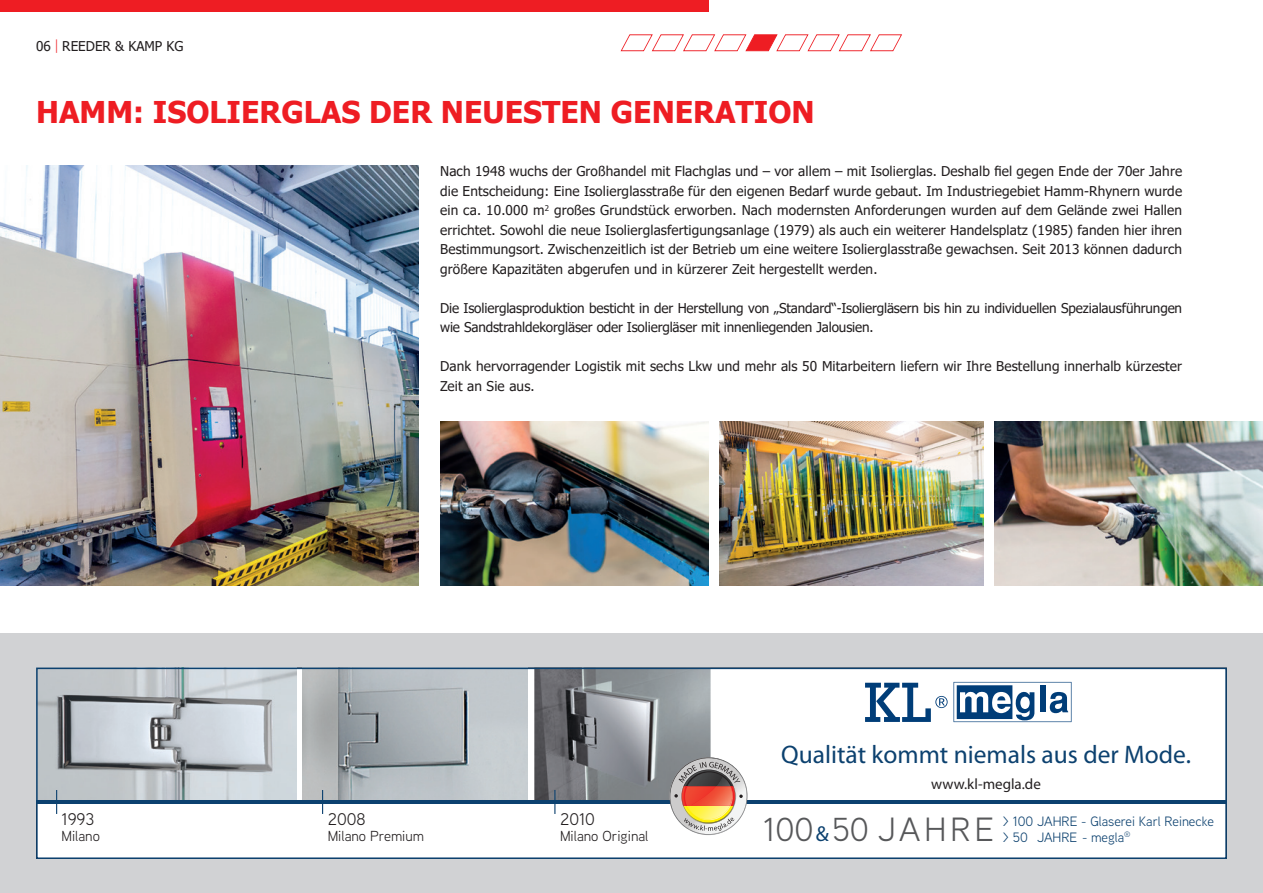
<style>
.page{position:relative;width:1263px;height:893px;background:#fff}
.page>*{position:absolute;margin:0;border:0;box-sizing:border-box;transform-origin:0 0}
.t1{font:33.15px "Aaux Next";color:#57585a}
.t2{font:700 30px "Tahoma";color:#ee1d23}
.t3{font:25.5px "Myriad Pro";color:#0c416f}
.t4{font:21.6px "Myriad Pro";color:#0c416f}
.t5{font:16.95px "Aaux Next";color:#231f20}
.t6{font:15px "Myriad Pro";color:#231f20}
.t7{font:14.55px "Aaux Next";color:#231f20}
.t8{font:13.5px/19.5px "Tahoma";letter-spacing:-.01em;color:#231f20;text-align:justify}
.t9{font:13.5px/19.5px "Tahoma";letter-spacing:.01em;color:#231f20}
.t10{font:13.5px/15.6px "Aaux Next";color:#0c416f}
.s1{font-family:"Helvetica Neue LT Std";font-weight:300;color:#ee1d23}
.s2{font-size:33.6px}
</style>
<div class="page">
<div style="left:0;top:634px;width:1263px;height:259px;background:#d1d2d4"></div>
<div style="left:36px;top:668px;width:1191px;height:191px;background:#fff"></div>
<img style="left:534px;top:671px;width:177px;height:129px">
<img style="left:303px;top:671px;width:225px;height:129px">
<img style="left:39px;top:671px;width:257px;height:129px">
<svg style="left:865px;top:682px;width:206px;height:40px"></svg>
<hr style="left:36px;top:800px;width:1191px;height:3px;background:#0c416f">
<img style="left:692px;top:757px;width:19px;height:1px">
<img style="left:669px;top:761px;width:1px;height:39px">
<svg style="left:670px;top:758px;width:77px;height:77px"></svg>
<svg style="left:56px;top:790px;width:1px;height:24px"></svg>
<svg style="left:322px;top:790px;width:1px;height:24px"></svg>
<svg style="left:554px;top:790px;width:1px;height:24px"></svg>
<div style="left:36px;top:668px;width:1191px;height:191px;border:2px solid #0c416f"></div>
<div style="left:0;top:0;width:709px;height:11px;background:#ee1d23"></div>
<svg style="left:620px;top:34px;width:282px;height:17px"></svg>
<img style="left:0;top:166px;width:419px;height:420px">
<img style="left:440px;top:421px;width:269px;height:165px">
<img style="left:994px;top:421px;width:269px;height:165px">
<img style="left:719px;top:421px;width:265px;height:165px">
<p class="t8" style="left:36px;top:37px;width:149px">06 <span class="s1">|</span> REEDER &amp; KAMP KG</p>
<p class="t2" style="left:36px;top:91px;width:780px">HAMM: ISOLIERGLAS DER NEUESTEN GENERATION</p>
<p class="t8" style="left:440px;top:162px;width:743px">Nach 1948 wuchs der Großhandel mit Flachglas und – vor allem – mit Isolierglas. Deshalb fiel gegen Ende der 70er Jahre die Entscheidung: Eine Isolierglasstraße für den eigenen Bedarf wurde gebaut. Im Industriegebiet Hamm-Rhynern wurde ein ca. 10.000 m<sup>2</sup> großes Grundstück erworben. Nach modernsten Anforderungen wurden auf dem Gelände zwei Hallen errichtet. Sowohl die neue Isolierglasfertigungsanlage (1979) als auch ein weiterer Handelsplatz (1985) fanden hier ihren Bestimmungsort. Zwischenzeitlich ist der Betrieb um eine weitere Isolierglasstraße gewachsen. Seit 2013 können dadurch größere Kapazitäten abgerufen und in kürzerer Zeit hergestellt werden.</p>
<p class="t8" style="left:440px;top:299px;width:743px">Die Isolierglasproduktion besticht in der Herstellung von „Standard“-Isoliergläsern bis hin zu individuellen Spezialausführungen wie Sandstrahldekorgläser oder Isoliergläser mit innenliegenden Jalousien.</p>
<p class="t9" style="left:440px;top:357px;width:743px">Dank hervorragender Logistik mit sechs Lkw und mehr als 50 Mitarbeitern liefern wir Ihre Bestellung innerhalb kürzester<br>Zeit an Sie aus.</p>
<p class="t5" style="left:61px;top:807px;width:34px">1993</p>
<p class="t7" style="left:61px;top:826px;width:40px">Milano</p>
<p class="t5" style="left:328px;top:807px;width:39px">2008</p>
<p class="t7" style="left:328px;top:826px;width:98px">Milano Premium</p>
<p class="t5" style="left:560px;top:807px;width:37px">2010</p>
<p class="t7" style="left:560px;top:826px;width:90px">Milano Original</p>
<p class="t3" style="left:781px;top:738px;width:411px">Qualität kommt niemals aus der Mode.</p>
<p class="t6" style="left:931px;top:775px;width:111px">www.kl-megla.de</p>
<p class="t4" style="left:816px;top:820px;width:15px">&amp;</p>
<p class="t10" style="left:1002px;top:813px;width:213px">&gt; 100 JAHRE - Glaserei Karl Reinecke &gt; 50 JAHRE - megla<sup>®</sup></p>
<p class="t1" style="left:763px;top:807px;width:232px">100 50 <span class="s2">JAHRE</span></p>
</div>
